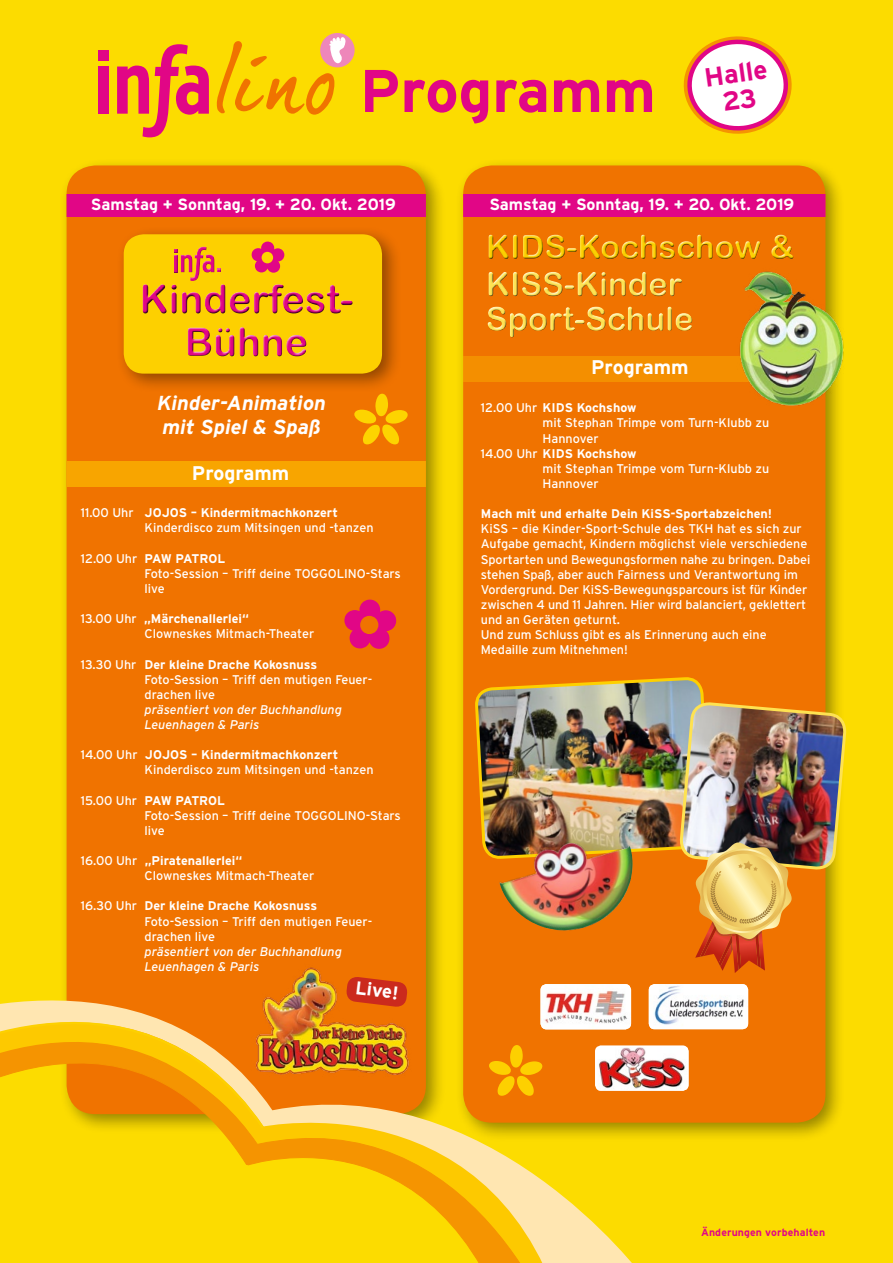
<style>
.page{position:relative;width:893px;height:1263px;background:#fcdc00}
.page>*{position:absolute;margin:0;border:0;box-sizing:border-box;transform-origin:0 0}
.t1{font:700 60px "Interstate";color:#e10686}
.t2{font:700 26.25px/26.7px "Interstate";color:#e10686;text-align:center}
.t3{font:italic 700 20.25px/24.3px "Interstate";color:#fff}
.t4{font:700 19.8px "Interstate";color:#fff}
.t5{font:700 18.6px "Interstate";color:#fff}
.t6{font:700 16.2px "Interstate";color:#fff}
.t7{font:12.6px/15.1px "Interstate";letter-spacing:-.005em;color:#fff}
.t8{font:italic 12.6px/15.1px "Interstate";color:#fff}
.t9{font:700 12.6px "Interstate";color:#fff}
.t10{font:700 10.5px "Interstate";letter-spacing:.01em;color:#e10686}
.s1{font-weight:700}
.s2{font-weight:400}
</style>
<div class="page">
<div style="left:455px;top:158px;width:390px;height:984px;background:#000;opacity:.4"></div>
<div style="left:463px;top:165px;width:362px;height:958px;background:#f07300;border-radius:29px"></div>
<div style="left:463px;top:194px;width:362px;height:23px;background:#e10686"></div>
<div style="left:463px;top:356px;width:359px;height:25px;background:#f48f00"></div>
<img style="left:725px;top:268px;width:120px;height:155px">
<div style="left:59px;top:158px;width:387px;height:976px;background:#000;opacity:.4"></div>
<div style="left:67px;top:165px;width:359px;height:949px;background:#f07300;border-radius:29px"></div>
<div style="left:67px;top:462px;width:359px;height:25px;background:#f8a500"></div>
<div style="left:67px;top:194px;width:359px;height:23px;background:#e10686"></div>
<svg style="left:354px;top:394px;width:54px;height:50px"></svg>
<svg style="left:344px;top:599px;width:52px;height:50px"></svg>
<div style="left:116px;top:226px;width:286px;height:168px;background:#000;opacity:.4"></div>
<div style="left:124px;top:234px;width:258px;height:140px;background:#fdd000;border-radius:20px"></div>
<svg style="left:174px;top:241px;width:111px;height:40px"></svg>
<div style="left:141px;top:285px;width:213px;height:73px;background:#000;opacity:.75"></div>
<div style="left:486px;top:235px;width:309px;height:104px;background:#000;opacity:.75"></div>
<img style="left:476px;top:664px;width:371px;height:309px">
<img style="left:495px;top:834px;width:138px;height:96px">
<svg style="left:117px;top:44px;width:92px;height:93px"></svg>
<div style="left:98px;top:67px;width:11px;height:47px;background:#e10686"></div>
<div style="left:98px;top:50px;width:11px;height:10px;background:#e10686"></div>
<div style="left:320px;top:33px;width:35px;height:34px;background:#ee87ba;border-radius:50%"></div>
<svg style="left:216px;top:37px;width:130px;height:78px"></svg>
<svg style="left:683px;top:36px;width:109px;height:98px"></svg>
<svg style="left:59px;top:930px;width:584px;height:333px"></svg>
<svg style="left:59px;top:936px;width:207px;height:20px"></svg>
<svg style="left:59px;top:956px;width:500px;height:307px"></svg>
<svg style="left:0;top:947px;width:259px;height:203px"></svg>
<img style="left:649px;top:984px;width:99px;height:45px">
<img style="left:540px;top:984px;width:91px;height:45px">
<div style="left:595px;top:1045px;width:93px;height:46px;background:#fff;border-radius:6px"></div>
<img style="left:598px;top:1047px;width:90px;height:44px">
<img style="left:251px;top:963px;width:162px;height:119px">
<svg style="left:345px;top:976px;width:63px;height:32px"></svg>
<h1 class="t1" style="left:360px;top:57px;width:298px">Programm</h1>
<h2 class="t2" style="left:702px;top:64px;width:65px;rotate:-8deg">Halle<br>23</h2>
<p class="t6" style="left:91px;top:195px;width:306px">Samstag + Sonntag, 19. + 20. Okt. 2019</p>
<p class="t6" style="left:489px;top:195px;width:306px">Samstag + Sonntag, 19. + 20. Okt. 2019</p>
<h3 class="t3" style="left:157px;top:391px;width:170px">Kinder-Animation mit Spiel &amp; Spaß</h3>
<h3 class="t4" style="left:192px;top:462px;width:99px">Programm</h3>
<p class="t7" style="left:145px;top:505px;width:230px;text-indent:-64px">11.00 Uhr <span class="s1">JOJOS – Kindermitmachkonzert<br></span>Kinderdisco zum Mitsingen und -tanzen</p>
<p class="t7" style="left:145px;top:550px;width:258px;text-indent:-64px">12.00 Uhr <span class="s1">PAW PATROL<br></span>Foto-Session – Triff deine TOGGOLINO-Stars live</p>
<p class="t7" style="left:145px;top:611px;width:171px;text-indent:-64px">13.00 Uhr <span class="s1">„Märchenallerlei“<br></span>Clowneskes Mitmach-Theater</p>
<p class="t7" style="left:145px;top:656px;width:229px;text-indent:-64px">13.30 Uhr <span class="s1">Der kleine Drache Kokosnuss<br></span>Foto-Session – Triff den mutigen Feuer&shy;drachen live</p>
<p class="t8" style="left:145px;top:702px;width:199px">präsentiert von der Buchhandlung<br>Leuenhagen &amp; Paris</p>
<p class="t7" style="left:145px;top:747px;width:230px;text-indent:-64px">14.00 Uhr <span class="s1">JOJOS – Kindermitmachkonzert<br></span>Kinderdisco zum Mitsingen und -tanzen</p>
<p class="t7" style="left:145px;top:792px;width:258px;text-indent:-64px">15.00 Uhr <span class="s1">PAW PATROL<br></span>Foto-Session – Triff deine TOGGOLINO-Stars live</p>
<p class="t7" style="left:145px;top:853px;width:171px;text-indent:-64px">16.00 Uhr <span class="s1">„Piratenallerlei“<br></span>Clowneskes Mitmach-Theater</p>
<p class="t7" style="left:145px;top:898px;width:229px;text-indent:-64px">16.30 Uhr <span class="s1">Der kleine Drache Kokosnuss<br></span>Foto-Session – Triff den mutigen Feuer&shy;drachen live</p>
<p class="t8" style="left:145px;top:944px;width:199px">präsentiert von der Buchhandlung<br>Leuenhagen &amp; Paris</p>
<h3 class="t5" style="left:357px;top:977px;width:45px;rotate:7deg">Live!</h3>
<h3 class="t4" style="left:591px;top:356px;width:99px">Programm</h3>
<p class="t9" style="left:481px;top:401px;width:157px"><span class="s2">12.00 Uhr</span> KIDS Kochshow</p>
<p class="t7" style="left:543px;top:415px;width:228px">mit Stephan Trimpe vom Turn-Klubb zu</p>
<p class="t7" style="left:543px;top:430px;width:58px">Hannover</p>
<p class="t9" style="left:481px;top:446px;width:157px"><span class="s2">14.00 Uhr</span> KIDS Kochshow</p>
<p class="t7" style="left:543px;top:461px;width:228px">mit Stephan Trimpe vom Turn-Klubb zu</p>
<p class="t7" style="left:543px;top:476px;width:58px">Hannover</p>
<p class="t9" style="left:481px;top:507px;width:293px">Mach mit und erhalte Dein KiSS-Sportabzeichen!</p>
<p class="t7" style="left:481px;top:521px;width:331px">KiSS – die Kinder-Sport-Schule des TKH hat es sich zur Aufgabe gemacht, Kindern möglichst viele verschiedene Sportarten und Bewegungsformen nahe zu bringen. Dabei stehen Spaß, aber auch Fairness und Verantwortung im Vordergrund. Der KiSS-Bewegungsparcours ist für Kinder zwischen 4 und 11 Jahren. Hier wird balanciert, geklettert und an Geräten geturnt.<br>Und zum Schluss gibt es als Erinnerung auch eine Medaille zum Mitnehmen!</p>
<p class="t10" style="left:701px;top:1226px;width:126px">Änderungen vorbehalten</p>
</div>
